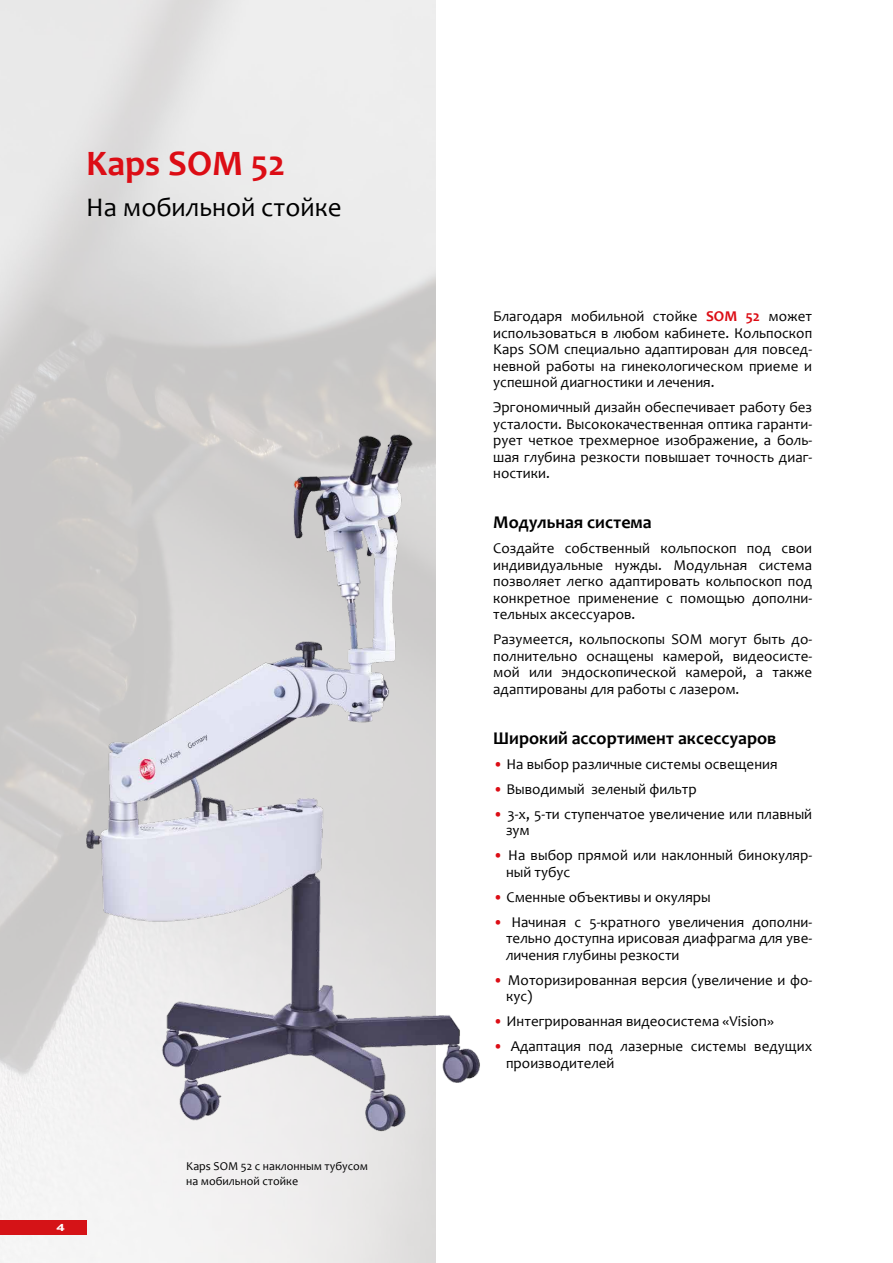
<style>
.page{position:relative;width:893px;height:1263px;background:#fff}
.page>*{position:absolute;margin:0;border:0;box-sizing:border-box;transform-origin:0 0}
.t1{font:700 36px "Candara";color:#dc0d15}
.t2{font:27px "Candara";color:#000}
.t3{font:700 18px "Candara";color:#000}
.t4{font:15px/16.5px "Candara";color:#000;text-align:justify}
.t5{font:12px/15px "Candara";color:#000}
.t6{font:700 10.05px "Arial";color:#fff;scale:1.49 1}
.s1{font-weight:700;color:#dc0d15}
.s2{color:#dc0d15}
</style>
<div class="page">
<img style="left:0;top:0;width:436px;height:1263px">
<img style="left:79px;top:412px;width:401px;height:751px">
<div style="left:0;top:1220px;width:86px;height:15px;background:#d51317"></div>
<h1 class="t1" style="left:86px;top:141px;width:201px">Kaps SOM 52</h1>
<h2 class="t2" style="left:86px;top:190px;width:257px">Н а мобильной стойке</h2>
<p class="t6" style="left:57px;top:1221px;width:7px">4</p>
<p class="t5" style="left:186px;top:1158px;width:183px">Kaps SOM 52 с наклонным тубусом на мобильной стойке</p>
<p class="t4" style="left:493px;top:308px;width:320px">Благодаря мобильной стойке <span class="s1">SOM 52</span> может использоваться в любом кабинете. Кольпоскоп Kaps SOM специально адаптирован для повсед&shy;невной работы на гинекологическом приеме и успешной диагностики и лечения.</p>
<p class="t4" style="left:493px;top:399px;width:320px">Эргономичный дизайн обеспечивает работу без усталости. Высококачественная оптика гаранти&shy;рует четкое трехмерное изображение, а боль&shy;шая глубина резкости повышает точность диаг&shy;ностики.</p>
<p class="t3" style="left:493px;top:511px;width:160px">Модульная система</p>
<p class="t4" style="left:493px;top:540px;width:320px">Создайте собственный кольпоскоп под свои индивидуальные нужды. Модульная система позволяет легко адаптировать кольпоскоп под конкретное применение с помощью дополни&shy;тельных аксессуаров.</p>
<p class="t4" style="left:493px;top:631px;width:320px">Разумеется, кольпоскопы SOM могут быть до&shy;полнительно оснащены камерой, видеосисте&shy;мой или эндоскопической камерой, а также адаптированы для работы с лазером.</p>
<p class="t3" style="left:493px;top:727px;width:285px">Широкий ассортимент аксессуаров</p>
<p class="t4" style="left:493px;top:756px;width:286px"><span class="s2">•</span> Н а выбор различные системы освещения</p>
<p class="t4" style="left:493px;top:781px;width:205px"><span class="s2">•</span> Выводимый зеленый фильтр</p>
<p class="t4" style="left:506px;top:806px;width:308px;text-indent:-13px"><span class="s2">•</span> 3-х, 5-ти ступенчатое увеличение или плавный зум</p>
<p class="t4" style="left:506px;top:847px;width:308px;text-indent:-13px"><span class="s2">•</span> На выбор прямой или наклонный бинокуляр&shy;ный тубус</p>
<p class="t4" style="left:493px;top:889px;width:219px"><span class="s2">•</span> Сменные объективы и окуляры</p>
<p class="t4" style="left:506px;top:914px;width:308px;text-indent:-13px"><span class="s2">•</span> Н ачиная с 5-кратного увеличения дополни&shy;тельно доступна ирисовая диафрагма для уве&shy;личения глубины резкости</p>
<p class="t4" style="left:506px;top:972px;width:308px;text-indent:-13px"><span class="s2">•</span> Моторизированная версия (увеличение и фо&shy;кус)</p>
<p class="t4" style="left:493px;top:1013px;width:282px"><span class="s2">•</span> И нтегрированная видеосистема «Vision»</p>
<p class="t4" style="left:506px;top:1038px;width:308px;text-indent:-13px"><span class="s2">•</span> Адаптация под лазерные системы ведущих производителей</p>
</div>
